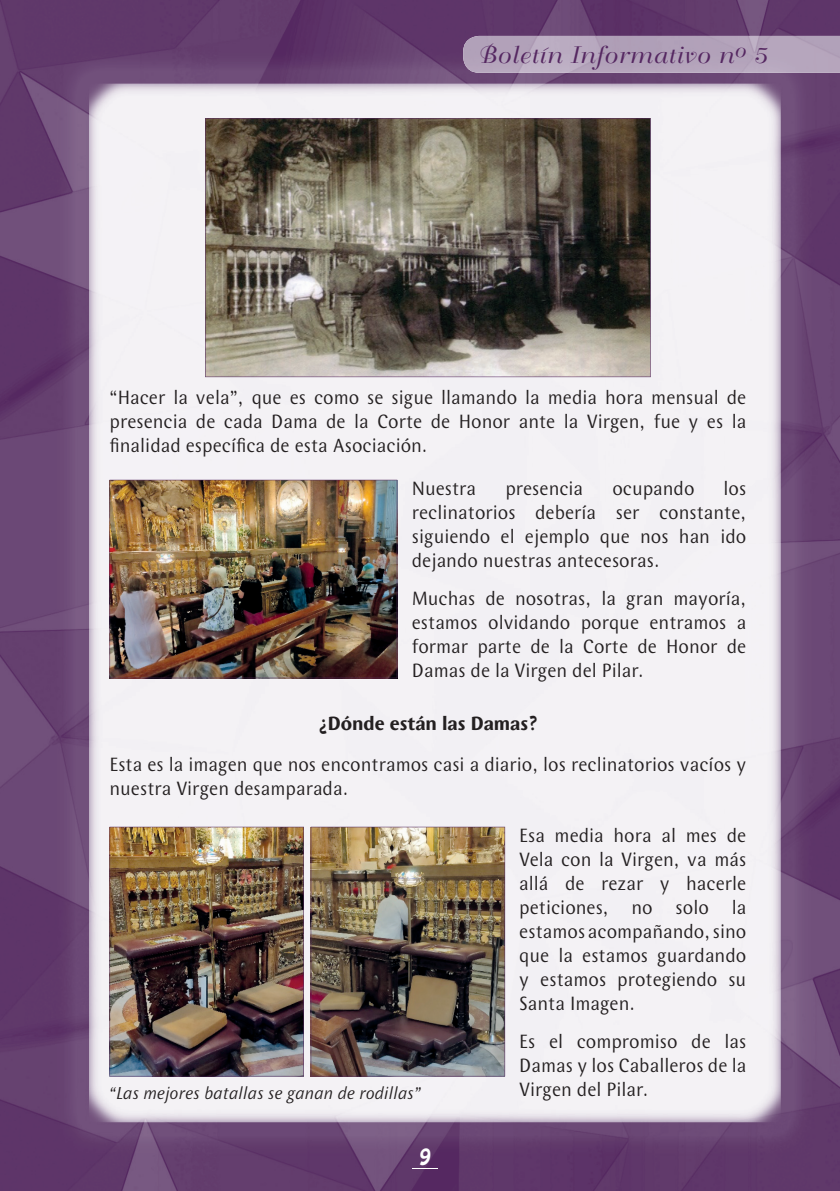
<style>
.page{position:relative;width:840px;height:1191px;background:#fff}
.page>*{position:absolute;margin:0;border:0;box-sizing:border-box;transform-origin:0 0}
.t1{font:23.6px "Bellevue";letter-spacing:.04em;color:#552761;scale:1.08 1}
.t2{font:20.2px "Batavia";color:#fff;scale:.69 1}
.t3{font:20px/24px "Wunderlich";color:#231f20;text-align:justify;scale:.95 1}
.t4{font:700 20px "Wunderlich";color:#231f20;scale:.95 1}
.t5{font:italic 18px "Wunderlich";color:#231f20;scale:.95 1}
</style>
<div class="page">
<img style="left:0;top:0;width:839px;height:1191px">
<svg style="left:412px;top:1167px;width:26px;height:1px"></svg>
<img style="left:463px;top:36px;width:376px;height:37px">
<svg style="left:205px;top:118px;width:445px;height:259px"></svg>
<img style="left:109px;top:480px;width:288px;height:198px">
<img style="left:109px;top:826px;width:195px;height:250px">
<img style="left:310px;top:826px;width:195px;height:250px">
<p class="t1" style="left:476px;top:42px;width:269px">Boletín Informativo n<sup>o</sup> 5</p>
<p class="t3" style="left:109px;top:385px;width:671px">“Hacer la vela”, que es como se sigue llamando la media hora mensual de presencia de cada Dama de la Corte de Honor ante la Virgen, fue y es la finalidad específica de esta Asociación.</p>
<p class="t3" style="left:411px;top:476px;width:353px;text-indent:311px">los reclinatorios debería ser constante, siguiendo el ejemplo que nos han ido dejando nuestras antecesoras.</p>
<p class="t3" style="left:411px;top:586px;width:353px">Muchas de nosotras, la gran mayoría, estamos olvidando porque entramos a formar parte de la Corte de Honor de Damas de la Virgen del Pilar.</p>
<p class="t3" style="left:411px;top:476px;width:69px">Nuestra</p>
<p class="t3" style="left:505px;top:476px;width:83px">presencia</p>
<p class="t3" style="left:612px;top:476px;width:88px">ocupando</p>
<p class="t4" style="left:318px;top:712px;width:231px">¿Dónde están las Damas?</p>
<p class="t3" style="left:109px;top:752px;width:671px">Esta es la imagen que nos encontramos casi a diario, los reclinatorios vacíos y nuestra Virgen desamparada.</p>
<p class="t3" style="left:519px;top:823px;width:240px">Esa media hora al mes de Vela con la Virgen, va más allá de rezar y hacerle peticiones, no solo la estamos acompañando, sino que la estamos guardando y estamos protegiendo su Santa Imagen.</p>
<p class="t3" style="left:519px;top:1029px;width:240px">Es el compromiso de las Damas y los Caballeros de la Virgen del Pilar.</p>
<p class="t5" style="left:109px;top:1083px;width:329px">“Las mejores batallas se ganan de rodillas”</p>
<p class="t2" style="left:419px;top:1141px;width:17px">9</p>
</div>
